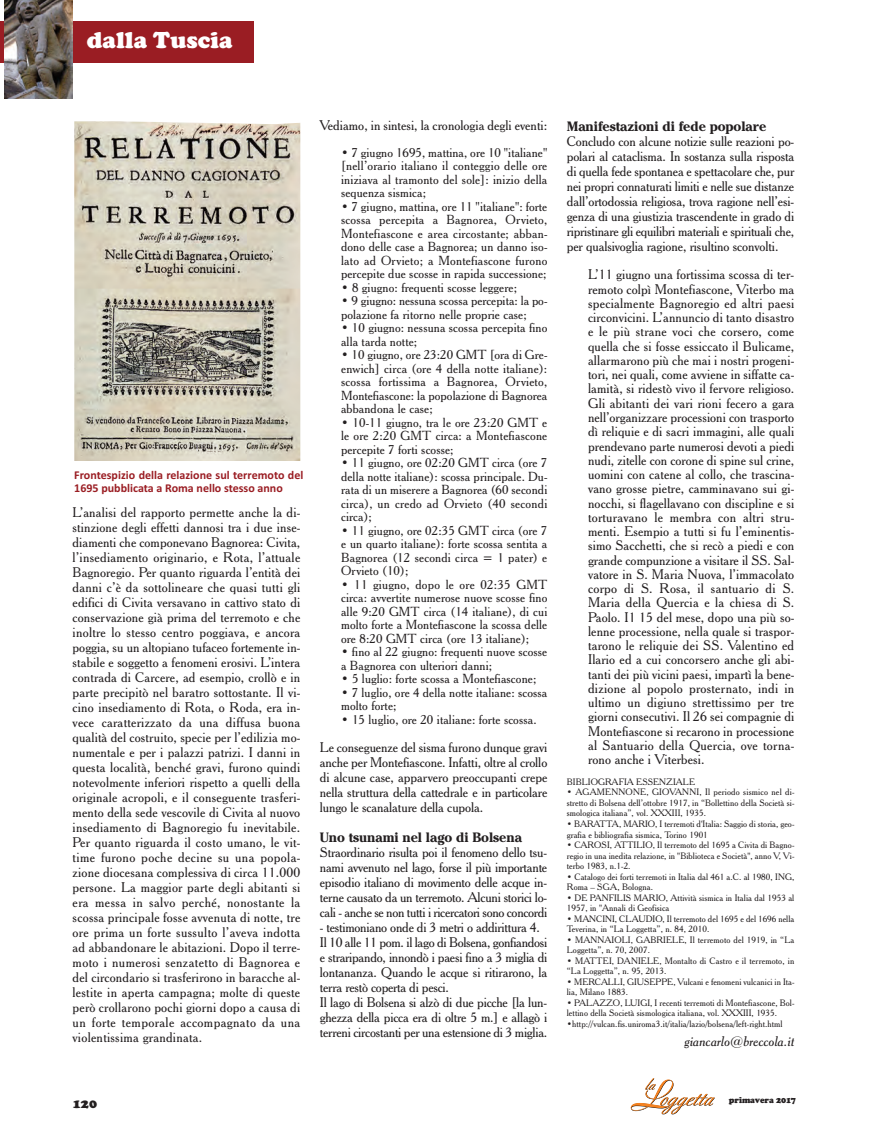
<style>
.page{position:relative;width:876px;height:1135px;background:#fff}
.page>*{position:absolute;margin:0;border:0;box-sizing:border-box;transform-origin:0 0}
.t1{font:900 24px "Cooper";color:#fff}
.t2{font:13.5px/15px "Cheltenham BT";letter-spacing:-.015em;color:#231f20;text-align:justify}
.t3{font:700 13.5px "Cheltenham LT";letter-spacing:-.005em;color:#231f20}
.t4{font:italic 13.5px "Cheltenham BT";letter-spacing:.01em;color:#231f20}
.t5{font:900 13.5px "Cooper";color:#231f20}
.t6{font:12.75px/13.5px "Cheltenham BT";letter-spacing:.01em;color:#231f20;text-align:justify}
.t7{font:700 12px/13.5px "Calibri";color:#9a1d23}
.t8{font:9px/10.5px "Cheltenham BT";letter-spacing:.01em;color:#231f20}
.t9{font:900 9px "Cooper";color:#231f20;scale:.95 1}
</style>
<div class="page">
<svg style="left:631px;top:1078px;width:84px;height:36px"></svg>
<div style="left:0;top:21px;width:254px;height:42px;background:#9a1d23"></div>
<img style="left:4px;top:0;width:68px;height:98px">
<img style="left:74px;top:121px;width:226px;height:340px">
<h1 class="t1" style="left:87px;top:26px;width:147px">dalla Tuscia</h1>
<p class="t7" style="left:74px;top:468px;width:231px">Frontespizio della relazione sul terremoto del<br>1695 pubblicata a Roma nello stesso anno</p>
<p class="t2" style="left:73px;top:505px;width:229px">L’analisi del rapporto permette anche la di&shy;stinzione degli effetti dannosi tra i due inse&shy;diamenti che componevano Bagnorea: Civita, l’insediamento originario, e Rota, l’attuale Bagnoregio. Per quanto riguarda l’entità dei danni c’è da sottolineare che quasi tutti gli edifici di Civita versavano in cattivo stato di conservazione già prima del terremoto e che inoltre lo stesso centro poggiava, e ancora poggia, su un altopiano tufaceo fortemente in&shy;stabile e soggetto a fenomeni erosivi. L’intera contrada di Carcere, ad esempio, crollò e in parte precipitò nel baratro sottostante. Il vi&shy;cino insediamento di Rota, o Roda, era in&shy;vece caratterizzato da una diffusa buona qualità del costruito, specie per l’edilizia mo&shy;numentale e per i palazzi patrizi. I danni in questa località, benché gravi, furono quindi notevolmente inferiori rispetto a quelli della originale acropoli, e il conseguente trasferi&shy;mento della sede vescovile di Civita al nuovo insediamento di Bagnoregio fu inevitabile.<br>Per quanto riguarda il costo umano, le vit&shy;time furono poche decine su una popola&shy;zione diocesana complessiva di circa 11.000 persone. La maggior parte degli abitanti si era messa in salvo perché, nonostante la scossa principale fosse avvenuta di notte, tre ore prima un forte sussulto l’aveva indotta ad abbandonare le abitazioni. Dopo il terre&shy;moto i numerosi senzatetto di Bagnorea e del circondario si trasferirono in baracche al&shy;lestite in aperta campagna; molte di queste però crollarono pochi giorni dopo a causa di un forte temporale accompagnato da una violentissima grandinata.</p>
<p class="t2" style="left:320px;top:117px;width:229px">Vediamo, in sintesi, la cronologia degli eventi:</p>
<p class="t6" style="left:341px;top:145px;width:208px">• 7 giugno 1695, mattina, ore 10 "italiane" [nell’orario italiano il conteggio delle ore iniziava al tramonto del sole]: inizio della sequenza sismica;</p>
<p class="t6" style="left:341px;top:199px;width:208px">• 7 giugno, mattina, ore 11 "italiane": forte scossa percepita a Bagnorea, Orvieto, Montefiascone e area circostante; abban&shy;dono delle case a Bagnorea; un danno iso&shy;lato ad Orvieto; a Montefiascone furono percepite due scosse in rapida successione;</p>
<p class="t6" style="left:341px;top:280px;width:177px">• 8 giugno: frequenti scosse leggere;</p>
<p class="t6" style="left:341px;top:294px;width:208px">• 9 giugno: nessuna scossa percepita: la po&shy;polazione fa ritorno nelle proprie case;</p>
<p class="t6" style="left:341px;top:321px;width:208px">• 10 giugno: nessuna scossa percepita fino alla tarda notte;</p>
<p class="t6" style="left:341px;top:348px;width:208px">• 10 giugno, ore 23:20 GMT [ora di Gre&shy;enwich] circa (ore 4 della notte italiane): scossa fortissima a Bagnorea, Orvieto, Montefiascone: la popolazione di Bagnorea abbandona le case;</p>
<p class="t6" style="left:341px;top:416px;width:208px">• 10-11 giugno, tra le ore 23:20 GMT e le ore 2:20 GMT circa: a Montefiascone percepite 7 forti scosse;</p>
<p class="t6" style="left:341px;top:456px;width:208px">• 11 giugno, ore 02:20 GMT circa (ore 7 della notte italiane): scossa principale. Du&shy;rata di un miserere a Bagnorea (60 secondi circa), un credo ad Orvieto (40 secondi circa);</p>
<p class="t6" style="left:341px;top:524px;width:208px">• 11 giugno, ore 02:35 GMT circa (ore 7 e un quarto italiane): forte scossa sentita a Bagnorea (12 secondi circa = 1 pater) e Orvieto (10);</p>
<p class="t6" style="left:341px;top:578px;width:208px">• 11 giugno, dopo le ore 02:35 GMT circa: avvertite numerose nuove scosse fino alle 9:20 GMT circa (14 italiane), di cui molto forte a Montefiascone la scossa delle ore 8:20 GMT circa (ore 13 italiane);</p>
<p class="t6" style="left:341px;top:645px;width:208px">• fino al 22 giugno: frequenti nuove scosse a Bagnorea con ulteriori danni;</p>
<p class="t6" style="left:341px;top:672px;width:197px">• 5 luglio: forte scossa a Montefiascone;</p>
<p class="t6" style="left:341px;top:686px;width:208px">• 7 luglio, ore 4 della notte italiane: scossa molto forte;</p>
<p class="t6" style="left:341px;top:713px;width:197px">• 15 luglio, ore 20 italiane: forte scossa.</p>
<p class="t2" style="left:320px;top:740px;width:229px">Le conseguenze del sisma furono dunque gravi anche per Montefiascone. Infatti, oltre al crollo di alcune case, apparvero preoccupanti crepe nella struttura della cattedrale e in particolare lungo le scanalature della cupola.</p>
<p class="t3" style="left:320px;top:829px;width:204px">Uno tsunami nel lago di Bolsena</p>
<p class="t2" style="left:320px;top:845px;width:229px">Straordinario risulta poi il fenomeno dello tsu&shy;nami avvenuto nel lago, forse il più importante episodio italiano di movimento delle acque in&shy;terne causato da un terremoto. Alcuni storici lo&shy;cali - anche se non tutti i ricercatori sono concordi</p>
<p class="t2" style="left:320px;top:920px;width:229px;text-align:left">- testimoniano onde di 3 metri o addirittura 4.<br>Il 10 alle 11 pom. il lago di Bolsena, gonfiandosi e straripando, innondò i paesi fino a 3 miglia di lontananza. Quando le acque si ritirarono, la terra restò coperta di pesci.<br>Il lago di Bolsena si alzò di due picche [la lun&shy;ghezza della picca era di oltre 5 m.] e allagò i terreni circostanti per una estensione di 3 miglia.</p>
<p class="t3" style="left:567px;top:118px;width:201px">Manifestazioni di fede popolare</p>
<p class="t2" style="left:567px;top:134px;width:229px">Concludo con alcune notizie sulle reazioni po&shy;polari al cataclisma. In sostanza sulla risposta di quella fede spontanea e spettacolare che, pur nei propri connaturati limiti e nelle sue distanze dall’ortodossia religiosa, trova ragione nell’esi&shy;genza di una giustizia trascendente in grado di ripristinare gli equilibri materiali e spirituali che, per qualsivoglia ragione, risultino sconvolti.</p>
<p class="t2" style="left:588px;top:268px;width:208px;line-height:14.2px">L’11 giugno una fortissima scossa di ter&shy;remoto colpì Montefiascone, Viterbo ma specialmente Bagnoregio ed altri paesi circonvicini. L’annuncio di tanto disastro e le più strane voci che corsero, come quella che si fosse essiccato il Bulicame, allarmarono più che mai i nostri progeni&shy;tori, nei quali, come avviene in siffatte ca&shy;lamità, si ridestò vivo il fervore religioso.<br>Gli abitanti dei vari rioni fecero a gara nell’organizzare processioni con trasporto dì reliquie e di sacri immagini, alle quali prendevano parte numerosi devoti a piedi nudi, zitelle con corone di spine sul crine, uomini con catene al collo, che trascina&shy;vano grosse pietre, camminavano sui gi&shy;nocchi, si flagellavano con discipline e si torturavano le membra con altri stru&shy;menti. Esempio a tutti si fu l’eminentis&shy;simo Sacchetti, che si recò a piedi e con grande compunzione a visitare il SS. Sal&shy;vatore in S. Maria Nuova, l’immacolato corpo di S. Rosa, il santuario di S.<br>Maria della Quercia e la chiesa di S.<br>Paolo. I1 15 del mese, dopo una più so&shy;lenne processione, nella quale si traspor&shy;tarono le reliquie dei SS. Valentino ed Ilario ed a cui concorsero anche gli abi&shy;tanti dei più vicini paesi, impartì la bene&shy;dizione al popolo prosternato, indi in ultimo un digiuno strettissimo per tre giorni consecutivi. Il 26 sei compagnie di Montefiascone si recarono in processione al Santuario della Quercia, ove torna&shy;rono anche i Viterbesi.</p>
<p class="t8" style="left:567px;top:777px;width:130px">BIBLIOGRAFIA ESSENZIALE</p>
<p class="t8" style="left:567px;top:787px;width:229px;text-align:justify">• AGAMENNONE, GIOVANNI, Il periodo sismico nel di&shy;stretto di Bolsena dell’ottobre 1917, in “Bollettino della Società si&shy;smologica italiana”, vol. XXXIII, 1935.</p>
<p class="t8" style="left:567px;top:819px;width:229px">• BARATTA, MARIO, I terremoti d'Italia: Saggio di storia, geo&shy;grafia e bibliografia sismica, Torino 1901</p>
<p class="t8" style="left:567px;top:840px;width:229px;text-align:justify">• CAROSI, ATTILIO, Il terremoto del 1695 a Civita di Bagno&shy;regio in una inedita relazione, in "Biblioteca e Società", anno V, Vi&shy;terbo 1983, n.1-2.</p>
<p class="t8" style="left:567px;top:871px;width:229px">• Catalogo dei forti terremoti in Italia dal 461 a.C. al 1980, ING,<br>Roma – SGA, Bologna.</p>
<p class="t8" style="left:567px;top:892px;width:229px">• DE PANFILIS MARIO, Attività sismica in Italia dal 1953 al<br>1957, in "Annali di Geofisica</p>
<p class="t8" style="left:567px;top:913px;width:229px">• MANCINI, CLAUDIO, Il terremoto del 1695 e del 1696 nella<br>Teverina, in “La Loggetta”, n. 84, 2010.</p>
<p class="t8" style="left:567px;top:934px;width:229px">• MANNAIOLI, GABRIELE, Il terremoto del 1919, in “La<br>Loggetta”, n. 70, 2007.</p>
<p class="t8" style="left:567px;top:955px;width:229px">• MATTEI, DANIELE, Montalto di Castro e il terremoto, in “La Loggetta”, n. 95, 2013.</p>
<p class="t8" style="left:567px;top:976px;width:229px">• MERCALLI, GIUSEPPE, Vulcani e fenomeni vulcanici in Ita&shy;lia, Milano 1883.</p>
<p class="t8" style="left:567px;top:997px;width:229px">• PALAZZO, LUIGI, I recenti terremoti di Montefiascone, Bol&shy;lettino della Società sismologica italiana, vol. XXXIII, 1935.</p>
<p class="t8" style="left:567px;top:1018px;width:217px">•http://vulcan.fis.uniroma3.it/italia/lazio/bolsena/left-right.html</p>
<p class="t4" style="left:685px;top:1033px;width:111px">giancarlo@breccola.it</p>
<p class="t5" style="left:73px;top:1095px;width:26px">120</p>
<p class="t9" style="left:729px;top:1095px;width:72px">primavera 2017</p>
</div>
